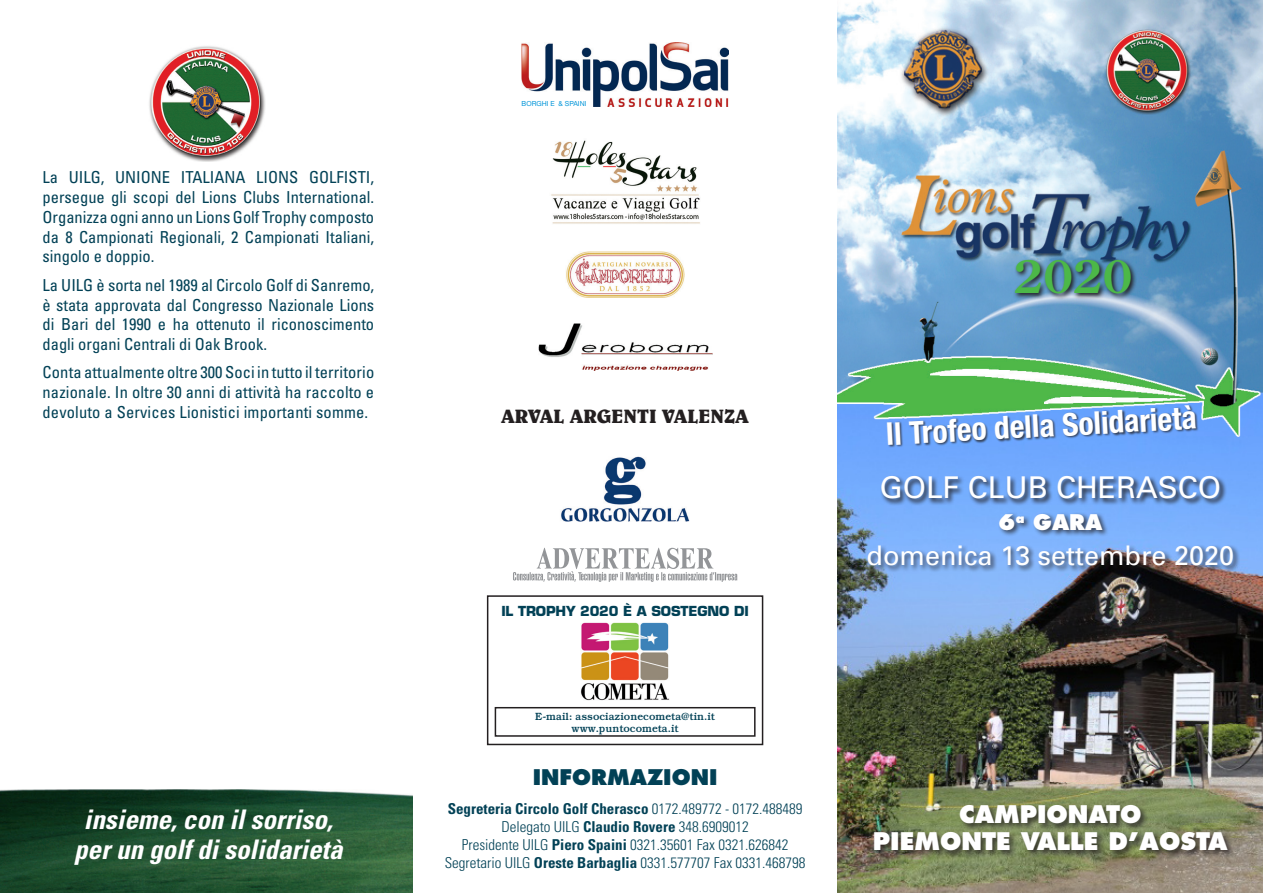
<style>
.page{position:relative;width:1263px;height:893px;background:#fff}
.page>*{position:absolute;margin:0;border:0;box-sizing:border-box;transform-origin:0 0}
.t1{font:700 45px "Century Old Style Std";color:#4cb848}
.t2{font:700 condensed 31.5px "Helvetica Neue LT Std";color:#fff}
.t3{font:30px "Univers";color:#fff}
.t4{font:italic 700 condensed 27px "Univers";color:#fff}
.t5{font:27px "Univers";color:#fff}
.t6{font:800 23.7px "Futura Std";color:#fff}
.t7{font:800 21px "Futura Std";color:#024156}
.t8{font:800 21px "Futura Std";color:#fff}
.t9{font:700 19.5px "Belwe Std";color:#231f20}
.t10{font:condensed 16.5px/19.8px "Univers";color:#024156;text-align:justify}
.t11{font:300 condensed 15px "Univers";color:#024156}
.t12{font:700 condensed 15px "Univers";color:#024156}
.t13{font:700 13.5px "Eurostile LT Std";letter-spacing:-.01em;color:#024156}
.t14{font:500 10.5px "Bookman";color:#024156}
.t15{font:6.9px "Helvetica Neue LT Std";color:#0095d9}
.s1{font-weight:300}
.s2{font-weight:700}
</style>
<div class="page">
<img style="left:838px;top:448px;width:425px;height:445px">
<svg style="left:880px;top:475px;width:347px;height:31px;background:#628dcc"></svg>
<div style="left:998px;top:512px;width:111px;height:25px;background:#231f20;opacity:.75"></div>
<div style="left:867px;top:544px;width:373px;height:29px;background:#231f20;opacity:.75"></div>
<div style="left:872px;top:804px;width:363px;height:55px;background:#231f20;opacity:.75"></div>
<img style="left:838px;top:0;width:425px;height:448px">
<svg style="left:1012px;top:258px;width:125px;height:42px;background:#547795"></svg>
<img style="left:581px;top:622px;width:89px;height:79px">
<div style="left:487px;top:595px;width:276px;height:150px;border:2px solid #231f20"></div>
<div style="left:495px;top:707px;width:260px;height:30px;border:2px solid #231f20"></div>
<svg style="left:513px;top:548px;width:224px;height:34px"></svg>
<img style="left:539px;top:324px;width:174px;height:47px">
<img style="left:561px;top:456px;width:129px;height:66px">
<img style="left:566px;top:251px;width:119px;height:47px">
<img style="left:522px;top:43px;width:207px;height:63px">
<img style="left:551px;top:140px;width:149px;height:84px">
<img style="left:0;top:161px;width:412px;height:732px">
<img style="left:149px;top:46px;width:116px;height:115px">
<p class="t10" style="left:43px;top:167px;width:333px">La UILG, UNIONE ITALIANA LIONS GOLFISTI,</p>
<p class="t10" style="left:43px;top:187px;width:333px">persegue gli scopi del Lions Clubs International.<br>Organizza ogni anno un Lions Golf Trophy composto da 8 Campionati Regionali, 2 Campionati Italiani, singolo e doppio.</p>
<p class="t10" style="left:43px;top:275px;width:333px">La UILG è sorta nel 1989 al Circolo Golf di Sanremo, è stata approvata dal Congresso Nazionale Lions di Bari del 1990 e ha ottenuto il riconoscimento dagli organi Centrali di Oak Brook.</p>
<p class="t10" style="left:43px;top:362px;width:333px">Conta attualmente oltre 300 Soci in tutto il territorio nazionale. In oltre 30 anni di attività ha raccolto e devoluto a Services Lionistici importanti somme.</p>
<p class="t4" style="left:84px;top:803px;width:250px">insieme, con il sorriso,</p>
<p class="t4" style="left:74px;top:833px;width:270px">per un golf di solidarietà</p>
<p class="t15" style="left:522px;top:100px;width:66px">BORGHI E &amp; SPAINI</p>
<p class="t9" style="left:501px;top:404px;width:249px">ARVAL ARGENTI VALENZA</p>
<p class="t13" style="left:501px;top:602px;width:249px">IL TROPHY 2020 È A SOSTEGNO DI</p>
<p class="t14" style="left:535px;top:710px;width:181px">E-mail: associazionecometa@tin.it</p>
<p class="t14" style="left:572px;top:722px;width:108px">www.puntocometa.it</p>
<p class="t7" style="left:533px;top:764px;width:186px">INFORMAZIONI</p>
<p class="t12" style="left:448px;top:800px;width:356px">Segreteria Circolo Golf Cherasco <span class="s1">0172.489772 - 0172.488489</span></p>
<p class="t11" style="left:501px;top:818px;width:249px">Delegato UILG <span class="s2">Claudio Rovere</span> 348.6909012</p>
<p class="t11" style="left:462px;top:836px;width:328px">Presidente UILG <span class="s2">Piero Spaini</span> 0321.35601 Fax 0321.626842</p>
<p class="t11" style="left:445px;top:854px;width:362px">Segretario UILG <span class="s2">Oreste Barbaglia</span> 0331.577707 Fax 0331.468798</p>
<p class="t1" style="left:1014px;top:247px;width:120px">2020</p>
<p class="t2" style="left:885px;top:415px;width:312px;rotate:-3deg">Il Trofeo della Solidarietà</p>
<p class="t3" style="left:879px;top:469px;width:343px">GOLF CLUB CHERASCO</p>
<p class="t8" style="left:998px;top:509px;width:106px">6<sup>a</sup> GARA</p>
<p class="t5" style="left:866px;top:539px;width:369px">domenica 13 settembre 2020</p>
<p class="t6" style="left:959px;top:799px;width:184px">CAMPIONATO</p>
<p class="t6" style="left:873px;top:826px;width:356px">PIEMONTE VALLE D’AOSTA</p>
</div>
